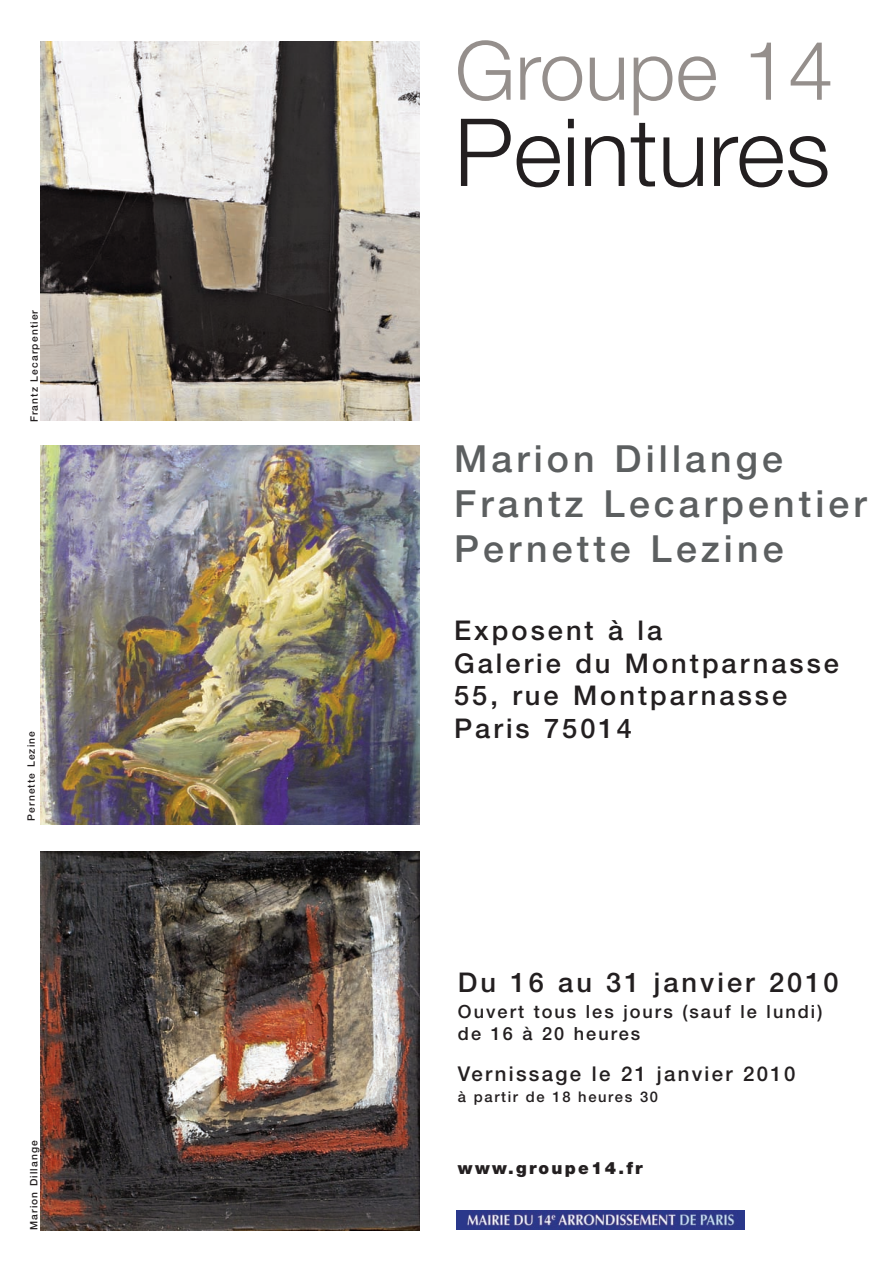
<style>
.page{position:relative;width:893px;height:1263px;background:#fff}
.page>*{position:absolute;margin:0;border:0;box-sizing:border-box;transform-origin:0 0}
.t1{font:94.05px "Helvetica Neue Light+KSJDOO";color:#231f20}
.t2{font:81.6px "Helvetica Neue Light+KSJDOO";color:#958f8c}
.t3{font:37.35px/44.8px "Helvetica Neue Medium+EQHXXU";letter-spacing:.11em;color:#5c5f60}
.t4{font:27.15px/32.7px "Helvetica Neue Medium+EQHXXU";letter-spacing:.11em;color:#231f20}
.t5{font:20.4px "Helvetica Neue Medium+EQHXXU";letter-spacing:.11em;color:#231f20}
.t6{font:18.15px/21.8px "Helvetica Neue Medium+EQHXXU";letter-spacing:.11em;color:#231f20}
.t7{font:16.95px "Helvetica Neue Black+QPDMMS";letter-spacing:.135em;color:#231f20}
.t8{font:14.7px "Helvetica Neue Medium+EQHXXU";letter-spacing:.11em;color:#231f20}
.t9{font:10.2px "Helvetica Neue Medium+EQHXXU";letter-spacing:.11em;color:#231f20}
</style>
<div class="page">
<img style="left:41px;top:41px;width:379px;height:379px">
<img style="left:41px;top:445px;width:379px;height:379px">
<img style="left:41px;top:851px;width:379px;height:379px">
<img style="left:457px;top:1210px;width:288px;height:20px">
<p class="t9" style="left:31px;top:422px;width:114px;rotate:-90deg">Frantz Lecarpentier</p>
<p class="t9" style="left:28px;top:821px;width:91px;rotate:-90deg">Pernette Lezine</p>
<p class="t9" style="left:30px;top:1230px;width:91px;rotate:-90deg">Marion Dillange</p>
<h2 class="t2" style="left:455px;top:21px;width:380px">Groupe 14</h2>
<h1 class="t1" style="left:454px;top:95px;width:378px">Peintures</h1>
<h3 class="t3" style="left:454px;top:440px;width:414px">Marion Dillange<br>Frantz Lecarpentier<br>Pernette Lezine</h3>
<p class="t4" style="left:454px;top:616px;width:386px">Exposent à la<br>Galerie du Montparnasse<br>55, rue Montparnasse<br>Paris 75014</p>
<p class="t4" style="left:458px;top:969px;width:382px">Du 16 au 31 janvier 2010</p>
<p class="t6" style="left:458px;top:1003px;width:366px">Ouvert tous les jours (sauf le lundi) de 16 à 20 heures</p>
<p class="t5" style="left:458px;top:1067px;width:339px">Vernissage le 21 janvier 2010</p>
<p class="t8" style="left:458px;top:1091px;width:202px">à partir de 18 heures 30</p>
<p class="t7" style="left:458px;top:1158px;width:186px">www.groupe14.fr</p>
</div>
